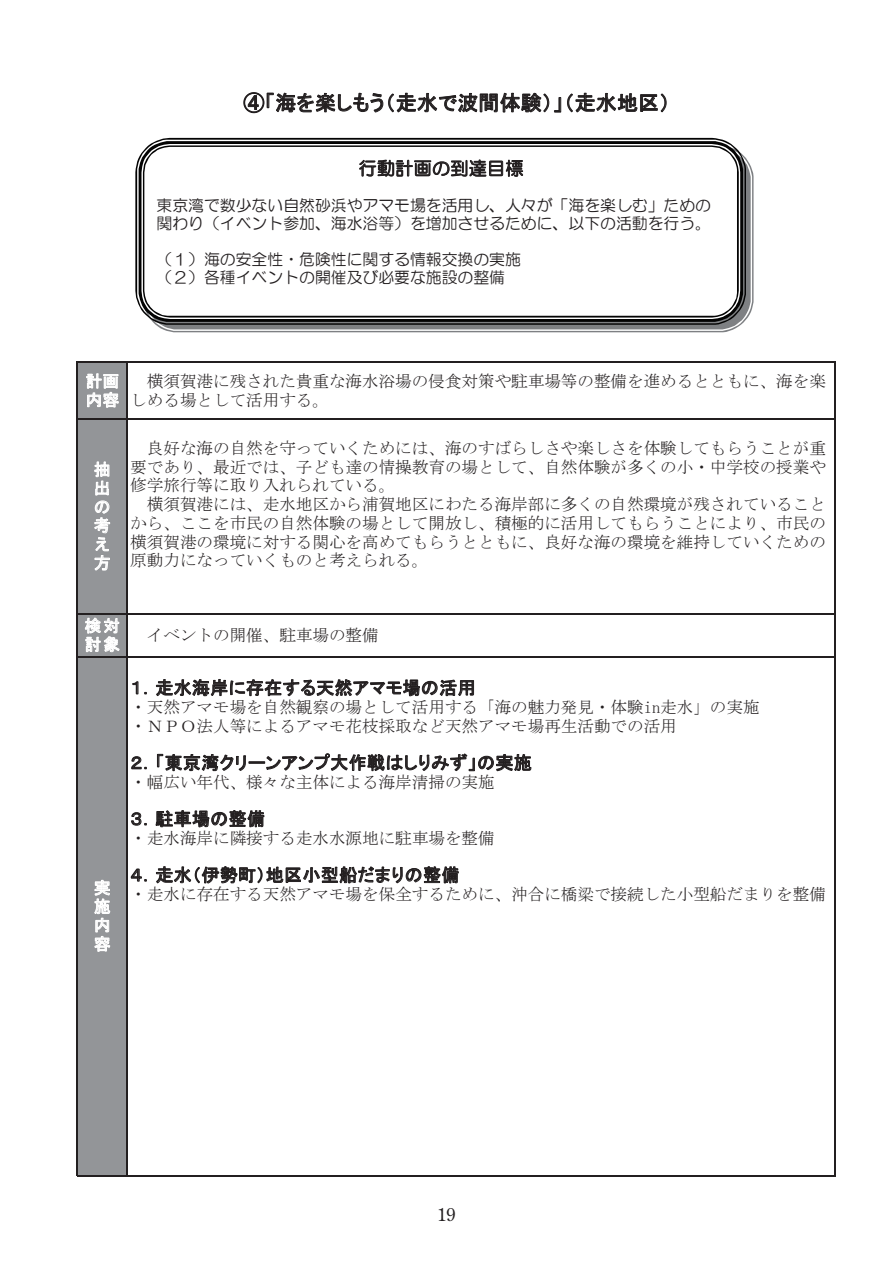
<style>
.page{position:relative;width:893px;height:1263px;background:#fff}
.page>*{position:absolute;margin:0;border:0;box-sizing:border-box;transform-origin:0 0}
.t1{font:20.85px "MS P Gothic";letter-spacing:.015em;color:#231f20}
.t2{font:18px "MS P Gothic";letter-spacing:.02em;color:#231f20}
.t3{font:18px "HG Maru Gothic MPRO";letter-spacing:.02em;color:#231f20}
.t4{font:18px "Century Old Style";color:#231f20}
.t5{font:16.5px/18.8px "MS Mincho";color:#231f20}
.t6{font:16.5px/18.8px "MS P Gothic";letter-spacing:.075em;color:#fff;text-align:justify}
.t7{font:15.9px/18px "HG Maru Gothic MPRO";color:#231f20}
</style>
<div class="page">
<div style="left:77px;top:362px;width:51px;height:814px;background:#939598"></div>
<svg style="left:94px;top:880px;width:16px;height:71px"></svg>
<svg style="left:85px;top:618px;width:35px;height:34px"></svg>
<svg style="left:86px;top:373px;width:33px;height:35px"></svg>
<svg style="left:94px;top:462px;width:15px;height:33px"></svg>
<svg style="left:94px;top:501px;width:16px;height:70px"></svg>
<svg style="left:132px;top:681px;width:6px;height:13px"></svg>
<svg style="left:156px;top:679px;width:318px;height:18px"></svg>
<svg style="left:131px;top:756px;width:16px;height:13px"></svg>
<svg style="left:131px;top:812px;width:16px;height:13px"></svg>
<svg style="left:156px;top:753px;width:375px;height:75px"></svg>
<svg style="left:131px;top:869px;width:16px;height:12px"></svg>
<svg style="left:156px;top:866px;width:303px;height:17px"></svg>
<svg style="left:243px;top:92px;width:318px;height:22px"></svg>
<svg style="left:567px;top:93px;width:100px;height:20px"></svg>
<hr style="left:76px;top:361px;width:2px;height:815px;background:#231f20">
<hr style="left:127px;top:363px;width:1px;height:813px;background:#231f20">
<hr style="left:834px;top:363px;width:2px;height:813px;background:#231f20">
<hr style="left:78px;top:361px;width:758px;height:2px;background:#231f20">
<hr style="left:78px;top:419px;width:758px;height:1px;background:#231f20">
<hr style="left:78px;top:613px;width:758px;height:2px;background:#231f20">
<hr style="left:78px;top:656px;width:758px;height:2px;background:#231f20">
<hr style="left:78px;top:1175px;width:758px;height:1px;background:#231f20">
<svg style="left:156px;top:158px;width:597px;height:174px;fill:#7e8083"></svg>
<svg style="left:135px;top:138px;width:611px;height:187px"></svg>
<svg style="left:345px;top:154px;width:189px;height:29px"></svg>
<div style="left:155px;top:155px;width:171px;height:26px;background:#fff"></div>
<p class="t1" style="left:243px;top:92px;width:428px">④「海を楽しもう（走水で波間体験）」（走水地区(</p>
<p class="t3" style="left:359px;top:159px;width:166px">行動計画の到達目標</p>
<p class="t7" style="left:157px;top:196px;width:556px">東京湾で数少ない自然砂浜やアマモ場を活用し、人々が「海を楽しむ」ための関わり（イベント参加、海水浴等）を増加させるために、以下の活動を行う。</p>
<p class="t7" style="left:157px;top:250px;width:366px">（１）海の安全性・危険性に関する情報交換の実施（２）各種イベントの開催及び必要な施設の整備</p>
<p class="t6" style="left:86px;top:372px;width:35px">計画内容</p>
<p class="t6" style="left:94px;top:460px;width:18px">抽出の考え方</p>
<p class="t5" style="left:130px;top:372px;width:697px">　横須賀港に残された貴重な海水浴場の侵食対策や駐車場等の整備を進めるとともに、海を楽しめる場として活用する。</p>
<p class="t5" style="left:130px;top:439px;width:697px">　良好な海の自然を守っていくためには、海のすばらしさや楽しさを体験してもらうことが重要であり、最近では、子ども達の情操教育の場として、自然体験が多くの小・中学校の授業や修学旅行等に取り入れられている。<br>　横須賀港には、走水地区から浦賀地区にわたる海岸部に多くの自然環境が残されていることから、ここを市民の自然体験の場として開放し、積極的に活用してもらうことにより、市民の横須賀港の環境に対する関心を高めてもらうとともに、良好な海の環境を維持していくための原動力になっていくものと考えられる。</p>
<p class="t6" style="left:85px;top:616px;width:37px">検対討象</p>
<p class="t6" style="left:94px;top:878px;width:18px">実施内容</p>
<p class="t5" style="left:130px;top:626px;width:250px">　イベントの開催、駐車場の整備</p>
<p class="t2" style="left:130px;top:679px;width:347px">１．走水海岸に存在する天然アマモ場の活用</p>
<p class="t5" style="left:130px;top:698px;width:631px">・天然アマモ場を自然観察の場として活用する「海の魅力発見・体験in走水」の実施・ＮＰＯ法人等によるアマモ花枝採取など天然アマモ場再生活動での活用</p>
<p class="t2" style="left:130px;top:753px;width:403px">２．「東京湾クリーンアンプ大作戦はしりみず」の実施</p>
<p class="t5" style="left:130px;top:773px;width:366px">・幅広い年代、様々な主体による海岸清掃の実施</p>
<p class="t2" style="left:130px;top:810px;width:136px">３．駐車場の整備</p>
<p class="t5" style="left:130px;top:829px;width:366px">・走水海岸に隣接する走水水源地に駐車場を整備</p>
<p class="t2" style="left:130px;top:866px;width:331px">４．走水（伊勢町）地区小型船だまりの整備</p>
<p class="t5" style="left:130px;top:885px;width:697px">・走水に存在する天然アマモ場を保全するために、沖合に橋梁で接続した小型船だまりを整備</p>
<p class="t4" style="left:437px;top:1202px;width:19px">19</p>
</div>
